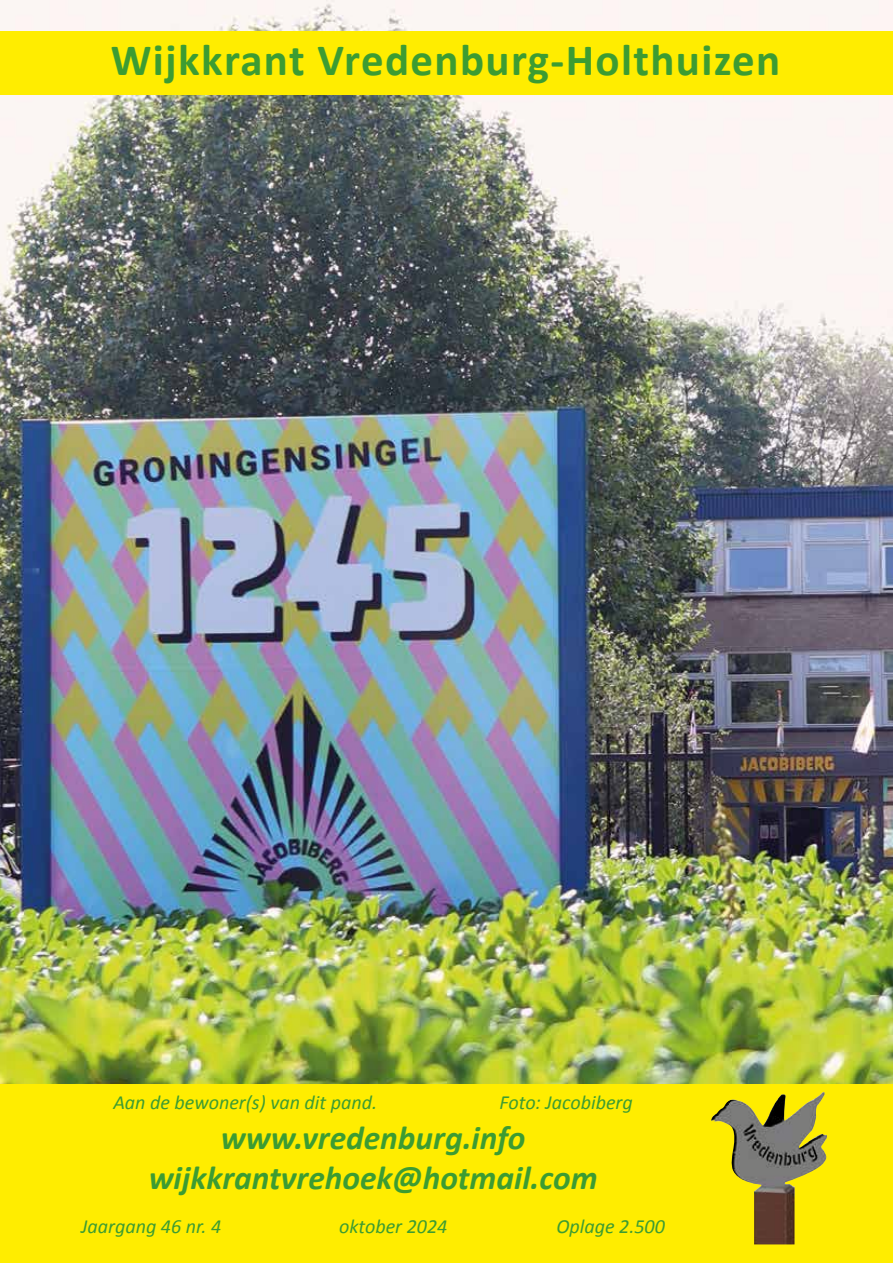
<style>
.page{position:relative;width:893px;height:1263px;background:#fff}
.page>*{position:absolute;margin:0;border:0;box-sizing:border-box;transform-origin:0 0}
.t1{font:700 45px "Calibri";letter-spacing:.03em;color:#3c9c32}
.t2{font:italic 700 33.45px/40.2px "Calibri";color:#3c9c32;text-align:center}
.t3{font:italic 20.1px "Calibri";color:#3c9c32}
</style>
<div class="page">
<img style="left:0;top:0;width:893px;height:1084px">
<div style="left:0;top:1084px;width:893px;height:179px;background:#ffed00"></div>
<img style="left:711px;top:1092px;width:116px;height:152px">
<div style="left:0;top:31px;width:893px;height:63px;background:#ffed00"></div>
<h1 class="t1" style="left:111px;top:31px;width:671px">Wijkkrant Vredenburg-Holthuizen</h1>
<p class="t3" style="left:113px;top:1088px;width:265px">Aan de bewoner(s) van dit pand.</p>
<p class="t3" style="left:500px;top:1088px;width:135px">Foto: Jacobiberg</p>
<h2 class="t2" style="left:149px;top:1118px;width:450px">www.vredenburg.info wijkkrantvrehoek@hotmail.com</h2>
<p class="t3" style="left:81px;top:1213px;width:142px">Jaargang 46 nr. 4</p>
<p class="t3" style="left:339px;top:1213px;width:110px">oktober 2024</p>
<p class="t3" style="left:556px;top:1213px;width:110px">Oplage 2.500</p>
</div>
